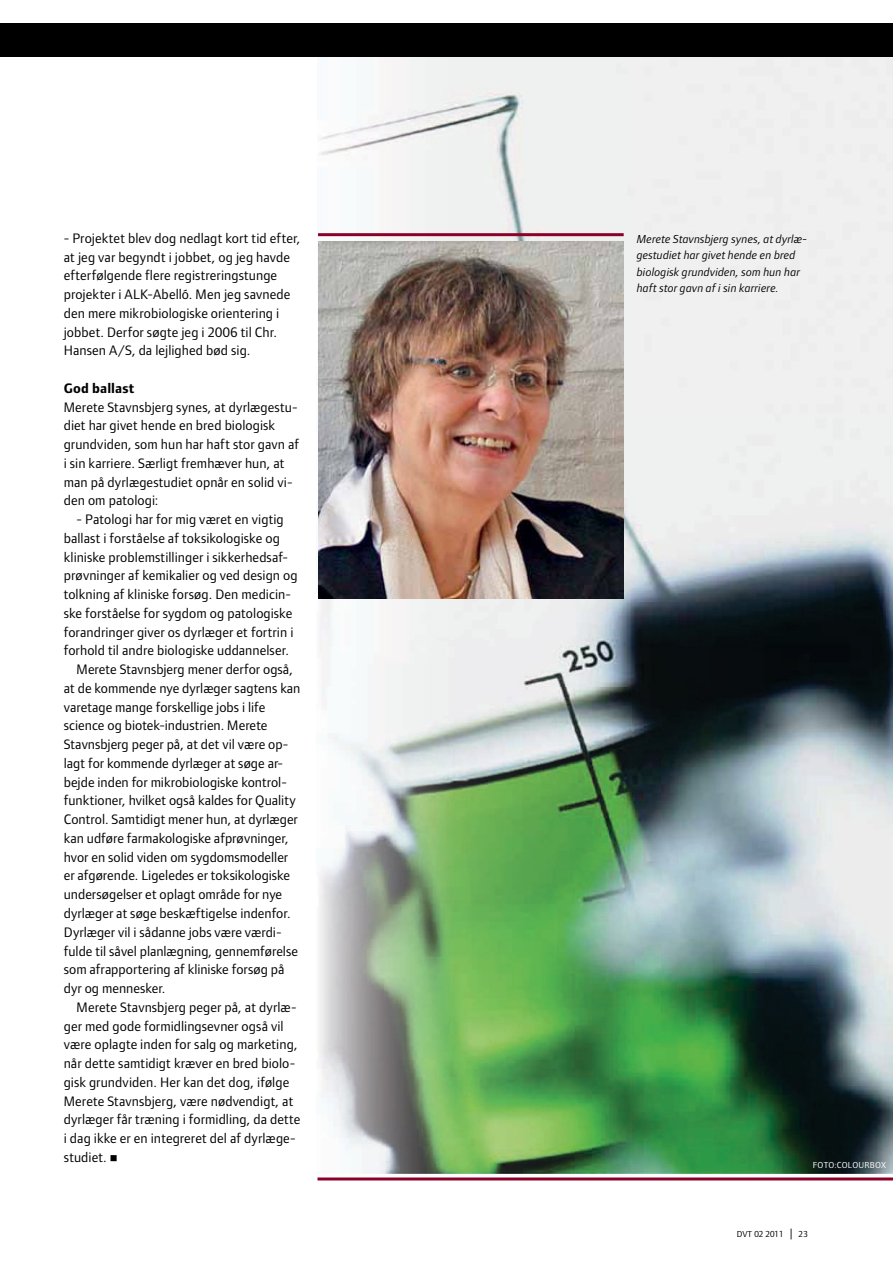
<style>
.page{position:relative;width:893px;height:1263px;background:#fff}
.page>*{position:absolute;margin:0;border:0;box-sizing:border-box;transform-origin:0 0}
.t1{font:14.25px/18.8px "Foundry Form Sans";letter-spacing:.005em;color:#000}
.t2{font:700 14.25px "Foundry Form Sans";letter-spacing:.01em;color:#000}
.t3{font:italic 12px/16.5px "Foundry Form Sans";letter-spacing:.01em;color:#000}
.t4{font:9px "Foundry Form Sans";letter-spacing:.025em;color:#fff}
.t5{font:9px "Foundry Form Sans";color:#000}
</style>
<div class="page">
<svg style="left:790px;top:1228px;width:2px;height:11px"></svg>
<img style="left:318px;top:57px;width:575px;height:1117px">
<div style="left:0;top:23px;width:893px;height:34px;background:#000"></div>
<img style="left:318px;top:242px;width:306px;height:357px">
<hr style="left:317px;top:1177px;width:576px;height:3px;background:#8b0029">
<hr style="left:318px;top:233px;width:306px;height:3px;background:#8b0029">
<p class="t1" style="left:64px;top:229px;width:238px">- Projektet blev dog nedlagt kort tid efter, at jeg var begyndt i jobbet, og jeg havde efterfølgende flere registreringstunge projekter i ALK-Abelló. Men jeg savnede den mere mikrobiologiske orientering i jobbet. Derfor søgte jeg i 2006 til Chr.<br>Hansen A/S, da lejlighed bød sig.</p>
<p class="t2" style="left:64px;top:380px;width:72px">God ballast</p>
<p class="t1" style="left:64px;top:397px;width:237px">Merete Stavnsbjerg synes, at dyrlægestu&shy;diet har givet hende en bred biologisk grundviden, som hun har haft stor gavn af i sin karriere. Særligt fremhæver hun, at man på dyrlægestudiet opnår en solid vi&shy;den om patologi:</p>
<p class="t1" style="left:77px;top:510px;width:209px">- Patologi har for mig været en vigtig</p>
<p class="t1" style="left:64px;top:529px;width:218px">ballast i forståelse af toksikologiske og</p>
<p class="t1" style="left:64px;top:547px;width:226px">kliniske problemstillinger i sikkerhedsaf-</p>
<p class="t1" style="left:64px;top:566px;width:235px">prøvninger af kemikalier og ved design og</p>
<p class="t1" style="left:64px;top:585px;width:229px">tolkning af kliniske forsøg. Den medicin-</p>
<p class="t1" style="left:64px;top:604px;width:230px">ske forståelse for sygdom og patologiske</p>
<p class="t1" style="left:64px;top:622px;width:231px">forandringer giver os dyrlæger et fortrin i</p>
<p class="t1" style="left:64px;top:641px;width:227px">forhold til andre biologiske uddannelser.</p>
<p class="t1" style="left:77px;top:660px;width:218px">Merete Stavnsbjerg mener derfor også,</p>
<p class="t1" style="left:64px;top:679px;width:238px">at de kommende nye dyrlæger sagtens kan</p>
<p class="t1" style="left:64px;top:697px;width:203px">varetage mange forskellige jobs i life</p>
<p class="t1" style="left:64px;top:716px;width:205px">science og biotek-industrien. Merete</p>
<p class="t1" style="left:64px;top:735px;width:226px">Stavnsbjerg peger på, at det vil være op-</p>
<p class="t1" style="left:64px;top:754px;width:221px">lagt for kommende dyrlæger at søge ar-</p>
<p class="t1" style="left:64px;top:772px;width:225px">bejde inden for mikrobiologiske kontrol-</p>
<p class="t1" style="left:64px;top:791px;width:233px">funktioner, hvilket også kaldes for Quality</p>
<p class="t1" style="left:64px;top:810px;width:236px">Control. Samtidigt mener hun, at dyrlæger</p>
<p class="t1" style="left:64px;top:829px;width:227px">kan udføre farmakologiske afprøvninger,</p>
<p class="t1" style="left:64px;top:847px;width:226px">hvor en solid viden om sygdomsmodeller</p>
<p class="t1" style="left:64px;top:866px;width:228px">er afgørende. Ligeledes er toksikologiske</p>
<p class="t1" style="left:64px;top:885px;width:220px">undersøgelser et oplagt område for nye</p>
<p class="t1" style="left:64px;top:904px;width:228px">dyrlæger at søge beskæftigelse indenfor.</p>
<p class="t1" style="left:64px;top:922px;width:219px">Dyrlæger vil i sådanne jobs være værdi-</p>
<p class="t1" style="left:64px;top:941px;width:236px">fulde til såvel planlægning, gennemførelse</p>
<p class="t1" style="left:64px;top:960px;width:222px">som afrapportering af kliniske forsøg på</p>
<p class="t1" style="left:64px;top:979px;width:103px">dyr og mennesker.</p>
<p class="t1" style="left:77px;top:997px;width:222px">Merete Stavnsbjerg peger på, at dyrlæ-</p>
<p class="t1" style="left:64px;top:1016px;width:221px">ger med gode formidlingsevner også vil</p>
<p class="t1" style="left:64px;top:1035px;width:235px">være oplagte inden for salg og marketing,</p>
<p class="t1" style="left:64px;top:1054px;width:233px">når dette samtidigt kræver en bred biolo-</p>
<p class="t1" style="left:64px;top:1072px;width:227px">gisk grundviden. Her kan det dog, ifølge</p>
<p class="t1" style="left:64px;top:1091px;width:231px">Merete Stavnsbjerg, være nødvendigt, at</p>
<p class="t1" style="left:64px;top:1110px;width:238px">dyrlæger får træning i formidling, da dette</p>
<p class="t1" style="left:64px;top:1129px;width:233px">i dag ikke er en integreret del af dyrlæge-</p>
<p class="t1" style="left:64px;top:1147px;width:56px">studiet. ■</p>
<p class="t3" style="left:637px;top:230px;width:172px">Merete Stavnsbjerg synes, at dyrlæ&shy;gestudiet har givet hende en bred biologisk grundviden, som hun har haft stor gavn af i sin karriere.</p>
<p class="t4" style="left:813px;top:1159px;width:74px">FOTO:COLOURBOx</p>
<p class="t5" style="left:737px;top:1229px;width:48px">DVT 02 2011</p>
<p class="t5" style="left:799px;top:1229px;width:11px">23</p>
</div>
